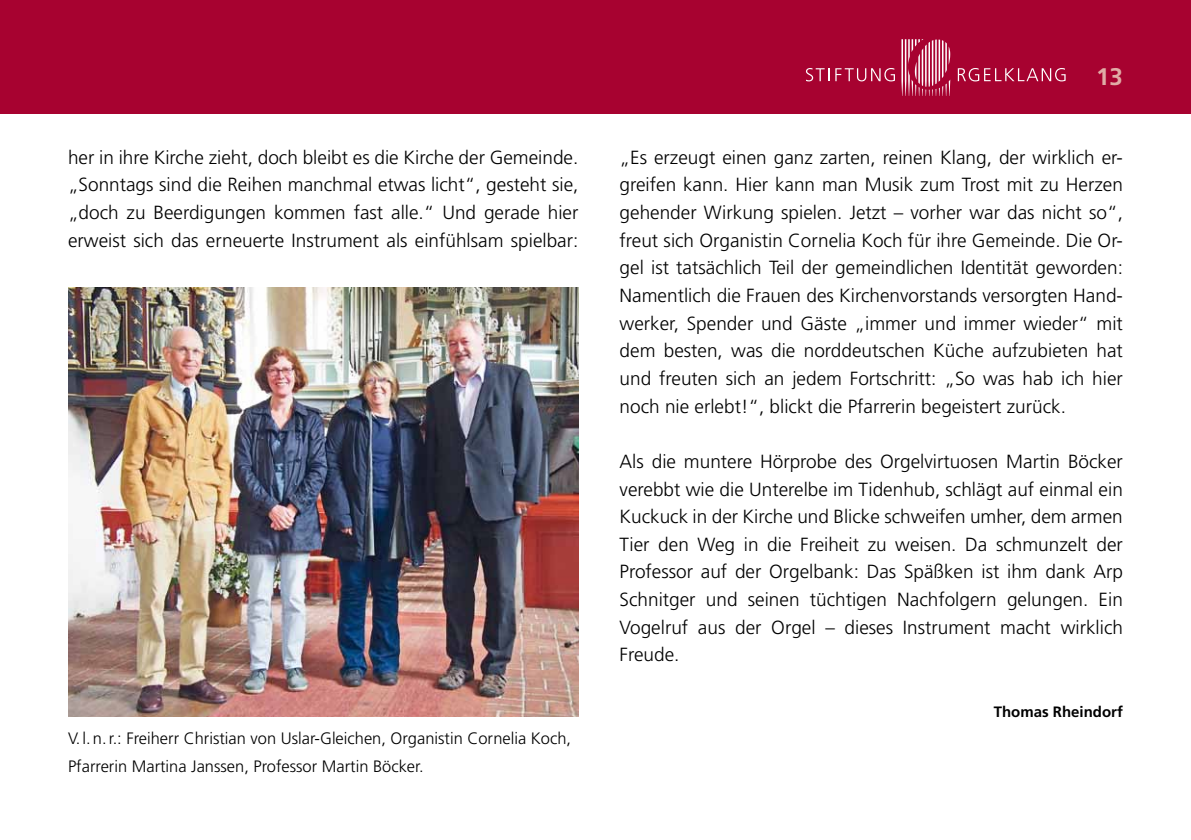
<style>
.page{position:relative;width:1191px;height:840px;background:#fff}
.page>*{position:absolute;margin:0;border:0;box-sizing:border-box;transform-origin:0 0}
.t1{font:700 24px "Frutiger LT Std";color:#e0aca6}
.t2{font:300 19px/27.6px "Frutiger LT Std";color:#000;text-align:justify}
.t3{font:300 16.4px/27.6px "Frutiger LT Std";color:#000}
.t4{font:700 15px "Frutiger LT Std";color:#000}
</style>
<div class="page">
<div style="left:0;top:0;width:1191px;height:113px;background:#a70230"></div>
<svg style="left:957px;top:68px;width:108px;height:13px"></svg>
<svg style="left:806px;top:68px;width:23px;height:13px"></svg>
<svg style="left:835px;top:68px;width:60px;height:13px"></svg>
<svg style="left:901px;top:39px;width:50px;height:57px"></svg>
<img style="left:68px;top:287px;width:510px;height:429px">
<p class="t1" style="left:1096px;top:62px;width:28px">13</p>
<p class="t2" style="left:68px;top:144px;width:512px">her in ihre Kirche zieht, doch bleibt es die Kirche der Gemeinde. „Sonntags sind die Reihen manchmal etwas licht“, gesteht sie, „doch zu Beerdigungen kommen fast alle.“ U nd gerade hier erweist sich das erneuerte Instrument als einfühlsam spielbar:</p>
<p class="t2" style="left:619px;top:144px;width:505px">„Es erzeugt einen ganz zarten, reinen Klang, der wirklich er&shy;greifen kann. Hier kann man Musik zum Trost mit zu Herzen gehender Wirkung spielen. Jetzt – vorher war das nicht so“, freut sich Organistin Cornelia Koch für ihre Gemeinde. Die Or&shy;gel ist tatsächlich Teil der gemeindlichen Identität geworden:<br>Namentlich die Frauen des Kirchenvorstands versorgten Hand&shy;werker, Spender und Gäste „immer und immer wieder“ mit dem besten, was die norddeutschen Küche aufzubieten hat und freuten sich an jedem Fortschritt: „So was hab ich hier noch nie erlebt!“, blickt die Pfarrerin begeistert zurück.</p>
<p class="t2" style="left:619px;top:447px;width:505px">Als die muntere Hörprobe des Orgelvirtuosen Martin Böcker verebbt wie die U nterelbe im Tidenhub, schlägt auf einmal ein Kuckuck in der Kirche und Blicke schweifen umher, dem armen Tier den Weg in die Freiheit zu weisen. Da schmunzelt der Professor auf der Orgelbank: Das Späßken ist ihm dank Arp Schnitger und seinen tüchtigen Nachfolgern gelungen. Ein Vogelruf aus der Orgel – dieses Instrument macht wirklich Freude.</p>
<p class="t3" style="left:68px;top:724px;width:504px">V.l.n.r.: Freiherr Christian von Uslar--G leichen, Organistin Cornelia Koch,<br>Pfarrerin Martina Janssen, Professor Martin Böcker.</p>
<p class="t4" style="left:993px;top:702px;width:131px">Thomas Rheindorf</p>
</div>
